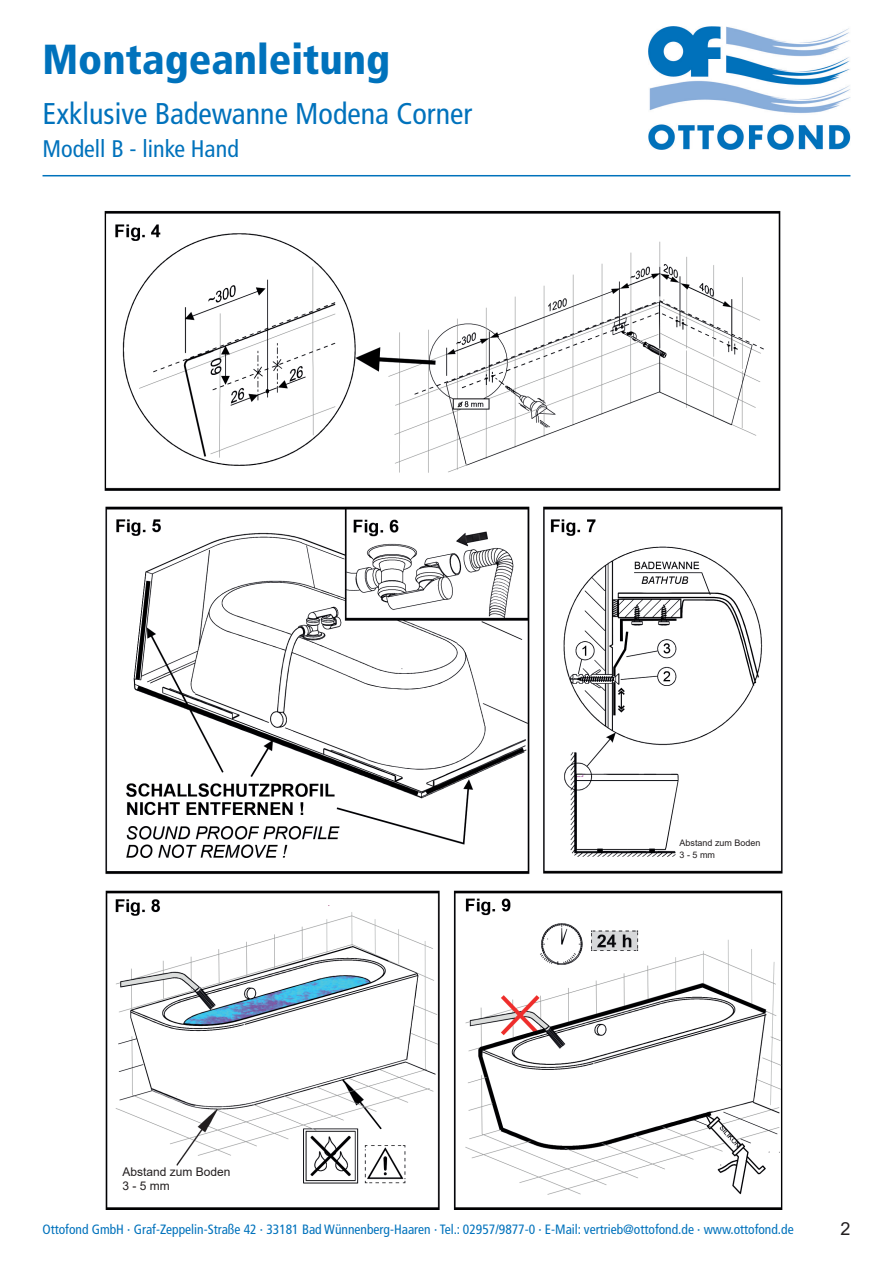
<style>
.page{position:relative;width:893px;height:1263px;background:#fff}
.page>*{position:absolute;margin:0;border:0;box-sizing:border-box;transform-origin:0 0}
.t1{font:900 condensed 42px "Frutiger";color:#0072bc}
.t2{font:condensed 30px "Frutiger";color:#0072bc}
.t3{font:condensed 24px "Frutiger";color:#0072bc}
.t4{font:18px "Arial";color:#231f20}
.t5{font:condensed 13.5px "Frutiger";color:#0072bc}
.t6{font:12px/14.4px "Arial";color:#231f20}
.t7{font:9px/12.6px "Arial";color:#231f20}
</style>
<div class="page">
<img style="left:649px;top:27px;width:201px;height:123px">
<hr style="left:43px;top:175px;width:807px;height:1px;background:#0072bc">
<img style="left:104px;top:211px;width:679px;height:999px">
<h1 class="t1" style="left:43px;top:34px;width:349px">Montageanleitung</h1>
<h2 class="t2" style="left:43px;top:96px;width:431px">Exklusive Badewanne Modena Corner</h2>
<h3 class="t3" style="left:43px;top:134px;width:198px">Modell B - linke Hand</h3>
<p class="t6" style="left:122px;top:1164px;width:110px">Abstand zum Boden<br>3 - 5 mm</p>
<p class="t7" style="left:679px;top:836px;width:83px">Abstand zum Boden<br>3 - 5 mm</p>
<p class="t5" style="left:43px;top:1222px;width:753px">Ottofond GmbH · Graf-Zeppelin-Straße 42 · 33181 Bad Wünnenberg-Haaren · Tel.: 02957/9877-0 · E-Mail: vertrieb@ottofond.de · www.ottofond.de</p>
<h3 class="t4" style="left:840px;top:1216px;width:12px">2</h3>
</div>
